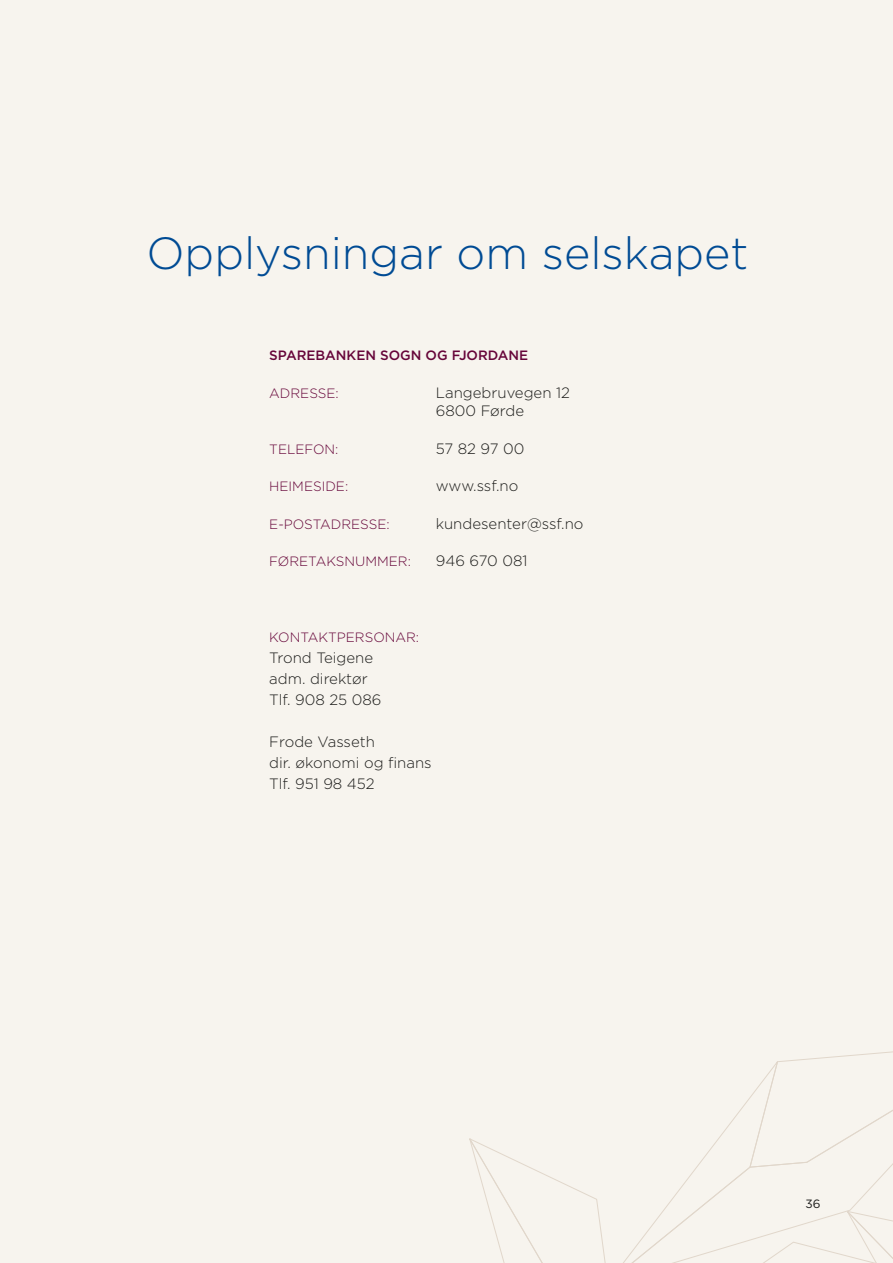
<style>
.page{position:relative;width:893px;height:1263px;background:#f7f4ee}
.page>*{position:absolute;margin:0;border:0;box-sizing:border-box;transform-origin:0 0}
.t1{font:300 45px "Gotham";color:#004b94}
.t2{font:300 15px/21px "Gotham";color:#1d1d1b}
.t3{font:300 13.5px "Gotham";color:#660539}
.t4{font:500 13.5px "Gotham";color:#660539}
.t5{font:12px "Gotham";color:#1d1d1b}
</style>
<div class="page">
<svg style="left:469px;top:1051px;width:424px;height:212px"></svg>
<p class="t1" style="left:146px;top:225px;width:604px">Opplysningar om selskapet</p>
<p class="t4" style="left:269px;top:347px;width:260px">SPAREBANKEN SOGN OG FJORDANE</p>
<p class="t3" style="left:269px;top:384px;width:71px">ADRESSE:</p>
<p class="t2" style="left:436px;top:381px;width:136px">Langebruvegen 12</p>
<p class="t2" style="left:436px;top:400px;width:90px">6800 Førde</p>
<p class="t3" style="left:269px;top:441px;width:71px">TELEFON:</p>
<p class="t2" style="left:436px;top:438px;width:90px">57 82 97 00</p>
<p class="t3" style="left:269px;top:478px;width:80px">HEIMESIDE:</p>
<p class="t2" style="left:436px;top:475px;width:84px">www.ssf.no</p>
<p class="t3" style="left:269px;top:516px;width:122px">E-POSTADRESSE:</p>
<p class="t2" style="left:436px;top:513px;width:149px">kundesenter@ssf.no</p>
<p class="t3" style="left:269px;top:553px;width:143px">FØRETAKSNUMMER:</p>
<p class="t2" style="left:436px;top:550px;width:93px">946 670 081</p>
<p class="t3" style="left:269px;top:628px;width:151px">KONTAKTPERSONAR:</p>
<p class="t2" style="left:269px;top:646px;width:114px">Trond Teigene adm. direktør<br>Tlf. 908 25 086</p>
<p class="t2" style="left:269px;top:730px;width:107px">Frode Vasseth</p>
<p class="t2" style="left:269px;top:751px;width:164px">dir. økonomi og finans</p>
<p class="t2" style="left:269px;top:772px;width:107px">Tlf. 951 98 452</p>
<p class="t5" style="left:806px;top:1196px;width:17px">36</p>
</div>
